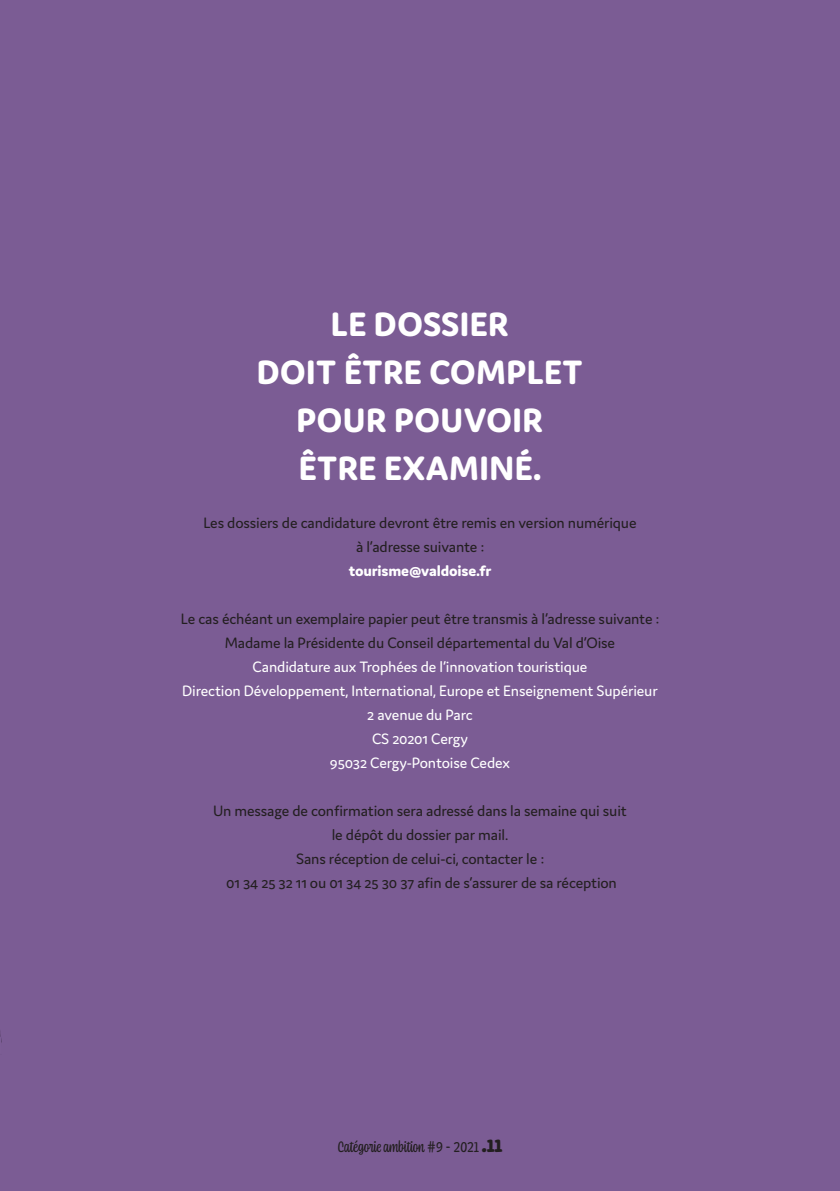
<style>
.page{position:relative;width:840px;height:1191px;background:#fff}
.page>*{position:absolute;margin:0;border:0;box-sizing:border-box;transform-origin:0 0}
.alignement_gauche{font:800 36px "Domus";letter-spacing:.015em;color:#fff}
.alignement_gauche-2{font:16px "Domus";letter-spacing:-.01em;color:#231f20}
.alignement_gauche-3{font:16px "Domus";letter-spacing:-.01em;color:#fff}
.t1{font:16px "Coniferous";letter-spacing:-.01em;color:#231f20}
.alignement_gauche-4{font:800 16px "Domus";letter-spacing:-.01em;color:#fff}
.s1{font-weight:900;font-size:20px}
</style>
<div class="page">
<div style="left:0;top:0;width:839px;height:1191px;background:#7b5c94"></div>
<p class="alignement_gauche" style="left:331px;top:304px;width:179px">LE DOSSIER</p>
<p class="alignement_gauche" style="left:257px;top:352px;width:327px">DOIT ÊTRE COMPLET</p>
<p class="alignement_gauche" style="left:296px;top:400px;width:247px">POUR POUVOIR</p>
<p class="alignement_gauche" style="left:298px;top:448px;width:244px">ÊTRE EXAMINÉ.</p>
<p class="alignement_gauche-2" style="left:203px;top:514px;width:434px">Les dossiers de candidature devront être remis en version numérique</p>
<p class="alignement_gauche-2" style="left:356px;top:538px;width:130px">à l’adresse suivante :</p>
<p class="alignement_gauche-4" style="left:348px;top:562px;width:144px">tourisme@valdoise.fr</p>
<p class="alignement_gauche-2" style="left:181px;top:610px;width:480px">Le cas échéant un exemplaire papier peut être transmis à l’adresse suivante :</p>
<p class="alignement_gauche-2" style="left:225px;top:634px;width:391px">Madame la Présidente du Conseil départemental du Val d’Oise</p>
<p class="alignement_gauche-3" style="left:252px;top:658px;width:336px">Candidature aux Trophées de l’innovation touristique</p>
<p class="alignement_gauche-3" style="left:182px;top:682px;width:477px">Direction Développement, International, Europe et Enseignement Supérieur</p>
<p class="alignement_gauche-3" style="left:367px;top:706px;width:107px">2 avenue du Parc</p>
<p class="alignement_gauche-3" style="left:372px;top:730px;width:97px">CS 20201 Cergy</p>
<p class="alignement_gauche-3" style="left:330px;top:754px;width:181px">95032 Cergy-Pontoise Cedex</p>
<p class="alignement_gauche-2" style="left:213px;top:802px;width:415px">Un message de confirmation sera adressé dans la semaine qui suit</p>
<p class="alignement_gauche-2" style="left:331px;top:826px;width:178px">le dépôt du dossier par mail.</p>
<p class="alignement_gauche-2" style="left:296px;top:850px;width:250px">Sans réception de celui-ci, contacter le :</p>
<p class="alignement_gauche-2" style="left:226px;top:874px;width:392px">01 34 25 32 11 ou 01 34 25 30 37 afin de s’assurer de sa réception</p>
<p class="t1" style="left:337px;top:1136px;width:166px">Catégorie ambition #9 - 2021 <span class="s1">.11</span></p>
</div>
